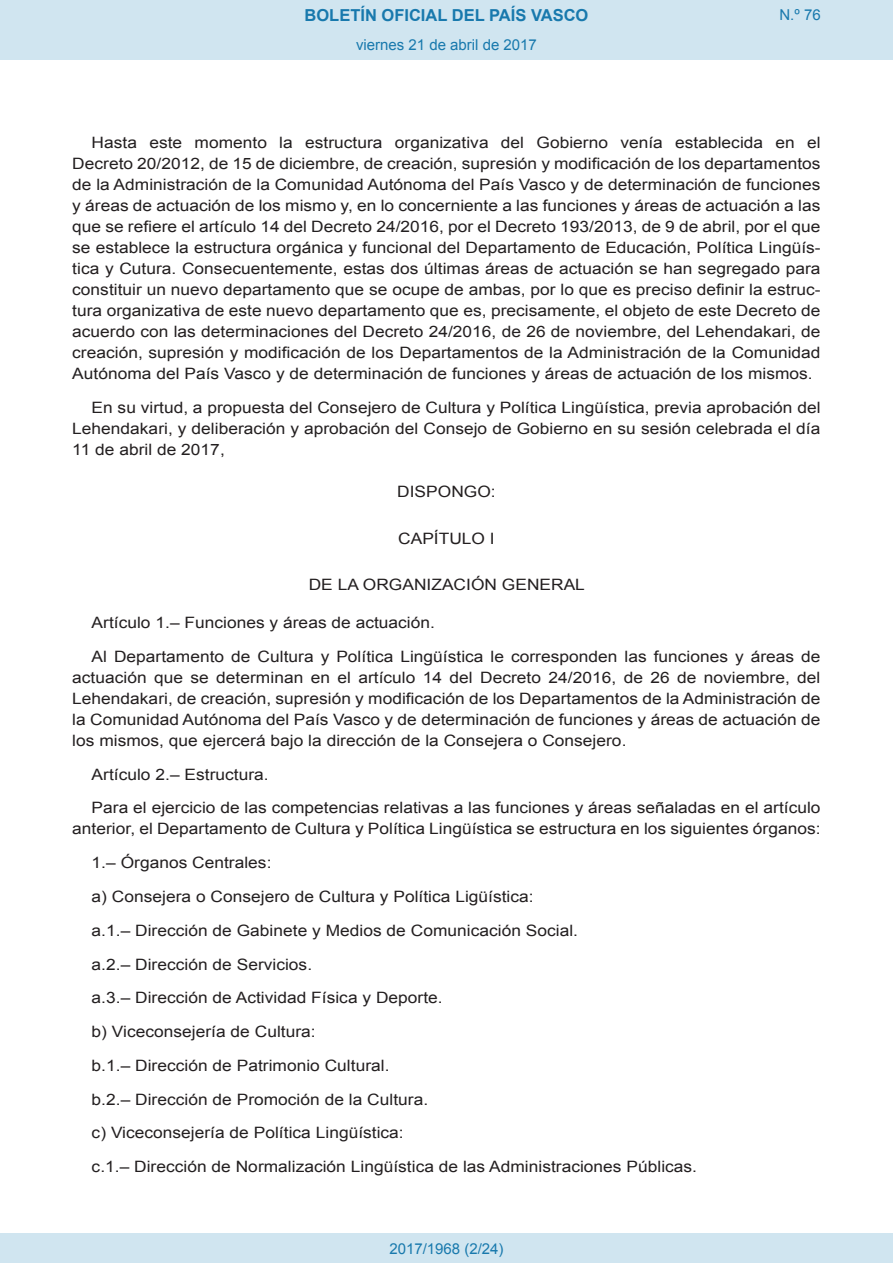
<style>
.page{position:relative;width:893px;height:1263px;background:#fff}
.page>*{position:absolute;margin:0;border:0;box-sizing:border-box;transform-origin:0 0}
.t1{font:700 16.5px "Arial";color:#1879ad}
.BOPVDetalle{font:15.6px/21px "Arial";color:#231f20;text-align:justify;scale:1.11 1}
.BOPVClave{font:15.6px "Arial";color:#231f20;scale:1.11 1}
.Paginacion_Centro{font:15px "Arial";color:#1879ad}
</style>
<div class="page">
<div style="left:0;top:0;width:893px;height:60px;background:#d0e5f0"></div>
<div style="left:0;top:1233px;width:893px;height:30px;background:#d0e5f0"></div>
<p class="t1" style="left:305px;top:4px;width:285px">BOLETÍN OFICIAL DEL PAÍS VASCO</p>
<p class="Paginacion_Centro" style="left:356px;top:35px;width:182px">viernes 21 de abril de 2017</p>
<p class="Paginacion_Centro" style="left:779px;top:5px;width:43px">N.º 76</p>
<p class="BOPVDetalle" style="left:72px;top:132px;width:676px;text-indent:19px">Hasta este momento la estructura organizativa del Gobierno venía establecida en el Decreto 20/2012, de 15 de diciembre, de creación, supresión y modificación de los departamentos de la Administración de la Comunidad Autónoma del País Vasco y de determinación de funciones y áreas de actuación de los mismo y, en lo concerniente a las funciones y áreas de actuación a las que se refiere el artículo 14 del Decreto 24/2016, por el Decreto 193/2013, de 9 de abril, por el que se establece la estructura orgánica y funcional del Departamento de Educación, Política Lingüís&shy;tica y Cutura. Consecuentemente, estas dos últimas áreas de actuación se han segregado para constituir un nuevo departamento que se ocupe de ambas, por lo que es preciso definir la estruc&shy;tura organizativa de este nuevo departamento que es, precisamente, el objeto de este Decreto de acuerdo con las determinaciones del Decreto 24/2016, de 26 de noviembre, del Lehendakari, de creación, supresión y modificación de los Departamentos de la Administración de la Comunidad Autónoma del País Vasco y de determinación de funciones y áreas de actuación de los mismos.</p>
<p class="BOPVDetalle" style="left:72px;top:397px;width:676px;text-indent:19px">En su virtud, a propuesta del Consejero de Cultura y Política Lingüística, previa aprobación del Lehendakari, y deliberación y aprobación del Consejo de Gobierno en su sesión celebrada el día 11 de abril de 2017,</p>
<p class="BOPVClave" style="left:397px;top:481px;width:90px">DISPONGO:</p>
<p class="BOPVClave" style="left:398px;top:528px;width:89px">CAPÍTULO I</p>
<p class="BOPVClave" style="left:309px;top:574px;width:250px">DE LA ORGANIZACIÓN GENERAL</p>
<p class="BOPVDetalle" style="left:92px;top:612px;width:311px">Artículo 1.– Funciones y áreas de actuación.</p>
<p class="BOPVDetalle" style="left:72px;top:646px;width:676px;text-indent:19px">Al Departamento de Cultura y Política Lingüística le corresponden las funciones y áreas de actuación que se determinan en el artículo 14 del Decreto 24/2016, de 26 de noviembre, del Lehendakari, de creación, supresión y modificación de los Departamentos de la Administración de la Comunidad Autónoma del País Vasco y de determinación de funciones y áreas de actuación de los mismos, que ejercerá bajo la dirección de la Consejera o Consejero.</p>
<p class="BOPVDetalle" style="left:92px;top:764px;width:161px">Artículo 2.– Estructura.</p>
<p class="BOPVDetalle" style="left:72px;top:798px;width:676px;text-align:right">Para el ejercicio de las competencias relativas a las funciones y áreas señaladas en el artículo anterior, el Departamento de Cultura y Política Lingüística se estructura en los siguientes órganos:</p>
<p class="BOPVDetalle" style="left:92px;top:852px;width:164px">1.– Órganos Centrales:</p>
<p class="BOPVDetalle" style="left:92px;top:886px;width:400px">a) Consejera o Consejero de Cultura y Política Ligüística:</p>
<p class="BOPVDetalle" style="left:92px;top:920px;width:440px">a.1.– Dirección de Gabinete y Medios de Comunicación Social.</p>
<p class="BOPVDetalle" style="left:92px;top:954px;width:200px">a.2.– Dirección de Servicios.</p>
<p class="BOPVDetalle" style="left:92px;top:987px;width:318px">a.3.– Dirección de Actividad Física y Deporte.</p>
<p class="BOPVDetalle" style="left:92px;top:1021px;width:203px">b) Viceconsejería de Cultura:</p>
<p class="BOPVDetalle" style="left:92px;top:1055px;width:270px">b.1.– Dirección de Patrimonio Cultural.</p>
<p class="BOPVDetalle" style="left:92px;top:1089px;width:305px">b.2.– Dirección de Promoción de la Cultura.</p>
<p class="BOPVDetalle" style="left:92px;top:1122px;width:283px">c) Viceconsejería de Política Lingüística:</p>
<p class="BOPVDetalle" style="left:92px;top:1156px;width:547px">c.1.– Dirección de Normalización Lingüística de las Administraciones Públicas.</p>
<p class="Paginacion_Centro" style="left:389px;top:1238px;width:116px">2017/1968 (2/24)</p>
</div>
